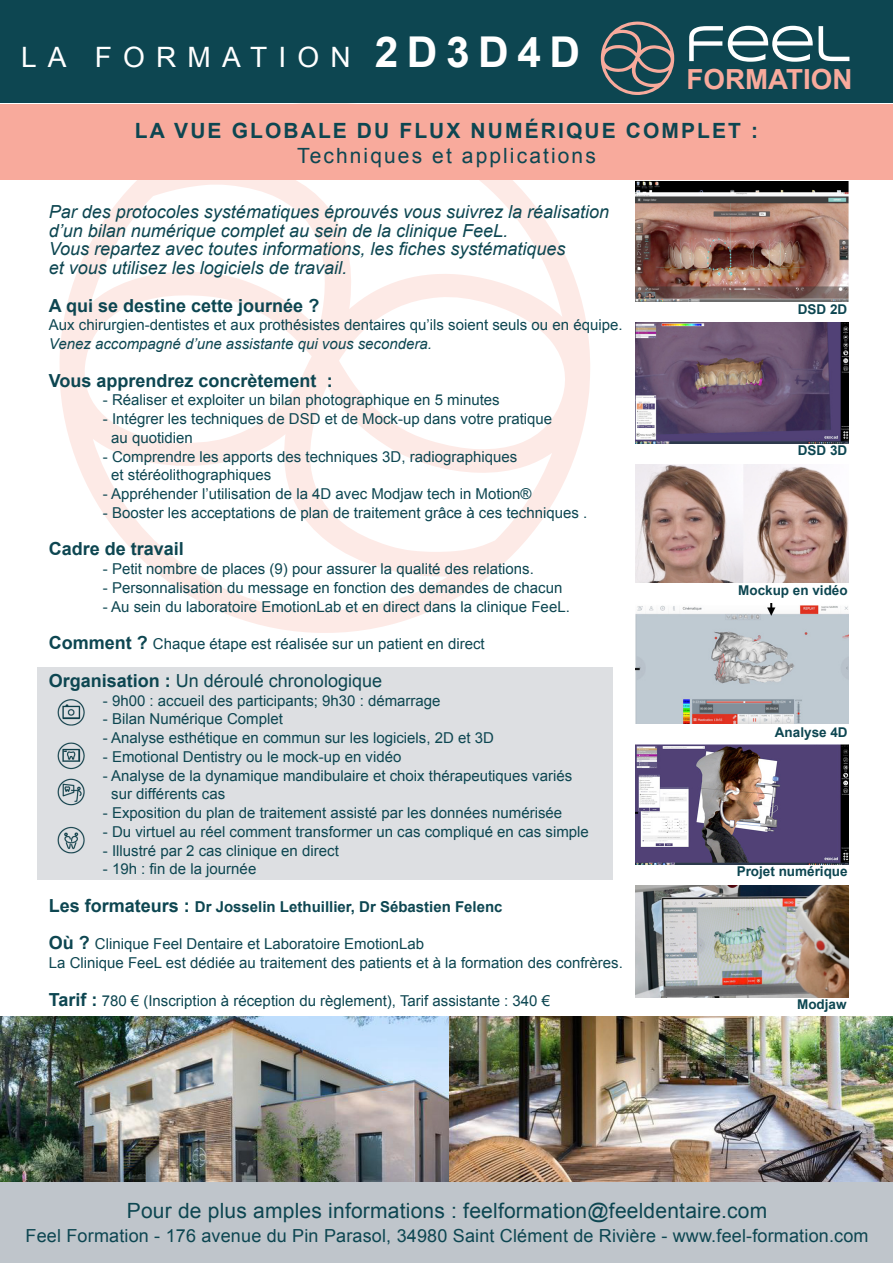
<style>
.page{position:relative;width:893px;height:1263px;background:#fff}
.page>*{position:absolute;margin:0;border:0;box-sizing:border-box;transform-origin:0 0}
.t1{font:28.05px "Arial";letter-spacing:.4em;color:#fff}
.t2{font:700 27.75px "Arial";color:#f8aa9c}
.t3{font:700 21px/25.2px "Arial";letter-spacing:.1em;color:#0d4651;text-align:center}
.t4{font:21px "Arial";letter-spacing:.01em;color:#0d4651}
.t5{font:italic 18px/18.8px "Arial";color:#0d4651}
.t6{font:18px "Arial";letter-spacing:.01em;color:#0d4651}
.t7{font:700 18px "Arial";color:#0d4651}
.t8{font:15px/18.8px "Arial";color:#0d4651}
.t9{font:700 15px "Arial";color:#0d4651}
.t10{font:700 13.5px "Arial";color:#0d4651}
.s1{font-weight:700;font-size:42.45px}
.s2{font-weight:400}
.s3{font-style:italic}
.s4{font-weight:700;font-size:18px}
.s5{font-weight:700}
.s6{font-size:18px}
</style>
<div class="page">
<img style="left:449px;top:1016px;width:444px;height:167px">
<img style="left:0;top:1016px;width:449px;height:167px">
<div style="left:37px;top:668px;width:575px;height:212px;background:#dddfe2"></div>
<div style="left:0;top:104px;width:893px;height:75px;background:#f8aa9c"></div>
<svg style="left:60px;top:102px;width:530px;height:531px"></svg>
<div style="left:0;top:0;width:893px;height:102px;background:#0d4651"></div>
<img style="left:636px;top:182px;width:213px;height:120px">
<img style="left:636px;top:322px;width:213px;height:122px">
<img style="left:636px;top:603px;width:213px;height:121px">
<img style="left:636px;top:744px;width:213px;height:121px">
<img style="left:635px;top:885px;width:214px;height:112px">
<img style="left:57px;top:699px;width:28px;height:155px">
<img style="left:636px;top:464px;width:213px;height:119px">
<div style="left:580px;top:1px;width:287px;height:102px;background:#0d4651"></div>
<svg style="left:601px;top:21px;width:73px;height:74px"></svg>
<svg style="left:689px;top:26px;width:161px;height:36px"></svg>
<div style="left:0;top:1183px;width:893px;height:80px;background:#bfc5cb"></div>
<p class="t1" style="left:21px;top:39px;width:560px">LA FORMATION <span class="s1">2D3D4D</span></p>
<p class="t2" style="left:687px;top:61px;width:167px">FORMATION</p>
<p class="t3" style="left:135px;top:118px;width:625px">LA VUE GLOBALE DU FLUX NUMÉRIQUE COMPLET :<br><span class="s2">Techniques et applications</span></p>
<p class="t5" style="left:49px;top:202px;width:562px">Par des protocoles systématiques éprouvés vous suivrez la réalisation d’un bilan numérique complet au sein de la clinique FeeL.</p>
<p class="t5" style="left:49px;top:240px;width:518px">Vous repartez avec toutes informations, les fiches systématiques et vous utilisez les logiciels de travail.</p>
<p class="t7" style="left:49px;top:293px;width:272px">A qui se destine cette journée ?</p>
<p class="t8" style="left:49px;top:316px;width:575px">Aux chirurgien-dentistes et aux prothésistes dentaires qu’ils soient seuls ou en équipe.<br><span class="s3">Venez accompagné d’une assistante qui vous secondera.</span></p>
<p class="t7" style="left:49px;top:368px;width:285px">Vous apprendrez concrètement :</p>
<p class="t8" style="left:103px;top:391px;width:398px">- Réaliser et exploiter un bilan photographique en 5 minutes</p>
<p class="t8" style="left:111px;top:410px;width:443px;text-indent:-8px">- Intégrer les techniques de DSD et de Mock-up dans votre pratique au quotidien</p>
<p class="t8" style="left:111px;top:447px;width:408px;text-indent:-8px">- Comprendre les apports des techniques 3D, radiographiques et stéréolithographiques</p>
<p class="t8" style="left:103px;top:485px;width:430px">- Appréhender l’utilisation de la 4D avec Modjaw tech in Motion®</p>
<p class="t8" style="left:103px;top:503px;width:486px">- Booster les acceptations de plan de traitement grâce à ces techniques .</p>
<p class="t7" style="left:49px;top:537px;width:137px">Cadre de travail</p>
<p class="t8" style="left:103px;top:560px;width:433px">- Petit nombre de places (9) pour assurer la qualité des relations.</p>
<p class="t8" style="left:103px;top:578px;width:461px">- Personnalisation du message en fonction des demandes de chacun</p>
<p class="t8" style="left:103px;top:597px;width:468px">- Au sein du laboratoire EmotionLab et en direct dans la clinique FeeL.</p>
<p class="t8" style="left:49px;top:635px;width:437px"><span class="s4">Comment ?</span> Chaque étape est réalisée sur un patient en direct</p>
<p class="t6" style="left:49px;top:669px;width:335px"><span class="s5">Organisation :</span> Un déroulé chronologique</p>
<p class="t8" style="left:103px;top:691px;width:339px">- 9h00 : accueil des participants; 9h30 : démarrage</p>
<p class="t8" style="left:103px;top:710px;width:182px">- Bilan Numérique Complet</p>
<p class="t8" style="left:103px;top:728px;width:392px">- Analyse esthétique en commun sur les logiciels, 2D et 3D</p>
<p class="t8" style="left:103px;top:747px;width:300px">- Emotional Dentistry ou le mock-up en vidéo</p>
<p class="t8" style="left:111px;top:766px;width:463px;text-indent:-8px">- Analyse de la dynamique mandibulaire et choix thérapeutiques variés sur différents cas</p>
<p class="t8" style="left:103px;top:803px;width:461px">- Exposition du plan de traitement assisté par les données numérisée</p>
<p class="t8" style="left:103px;top:822px;width:487px">- Du virtuel au réel comment transformer un cas compliqué en cas simple</p>
<p class="t8" style="left:103px;top:841px;width:237px">- Illustré par 2 cas clinique en direct</p>
<p class="t8" style="left:103px;top:860px;width:155px">- 19h : fin de la journée</p>
<p class="t9" style="left:49px;top:896px;width:455px"><span class="s6">Les formateurs :</span> Dr Josselin Lethuillier, Dr Sébastien Felenc</p>
<p class="t8" style="left:49px;top:935px;width:377px"><span class="s4">Où ?</span> Clinique Feel Dentaire et Laboratoire EmotionLab</p>
<p class="t8" style="left:49px;top:953px;width:575px">La Clinique FeeL est dédiée au traitement des patients et à la formation des confrères.</p>
<p class="t8" style="left:49px;top:991px;width:503px"><span class="s4">Tarif :</span> 780 € (Inscription à réception du règlement), Tarif assistante : 340 €</p>
<p class="t10" style="left:798px;top:300px;width:51px">DSD 2D</p>
<p class="t10" style="left:798px;top:441px;width:51px">DSD 3D</p>
<p class="t10" style="left:738px;top:581px;width:111px">Mockup en vidéo</p>
<p class="t10" style="left:775px;top:723px;width:74px">Analyse 4D</p>
<p class="t10" style="left:737px;top:862px;width:113px">Projet numérique</p>
<p class="t10" style="left:797px;top:995px;width:51px">Modjaw</p>
<p class="t4" style="left:127px;top:1197px;width:642px">Pour de plus amples informations : feelformation@feeldentaire.com</p>
<p class="t6" style="left:26px;top:1224px;width:844px">Feel Formation - 176 avenue du Pin Parasol, 34980 Saint Clément de Rivière - www.feel-formation.com</p>
</div>
